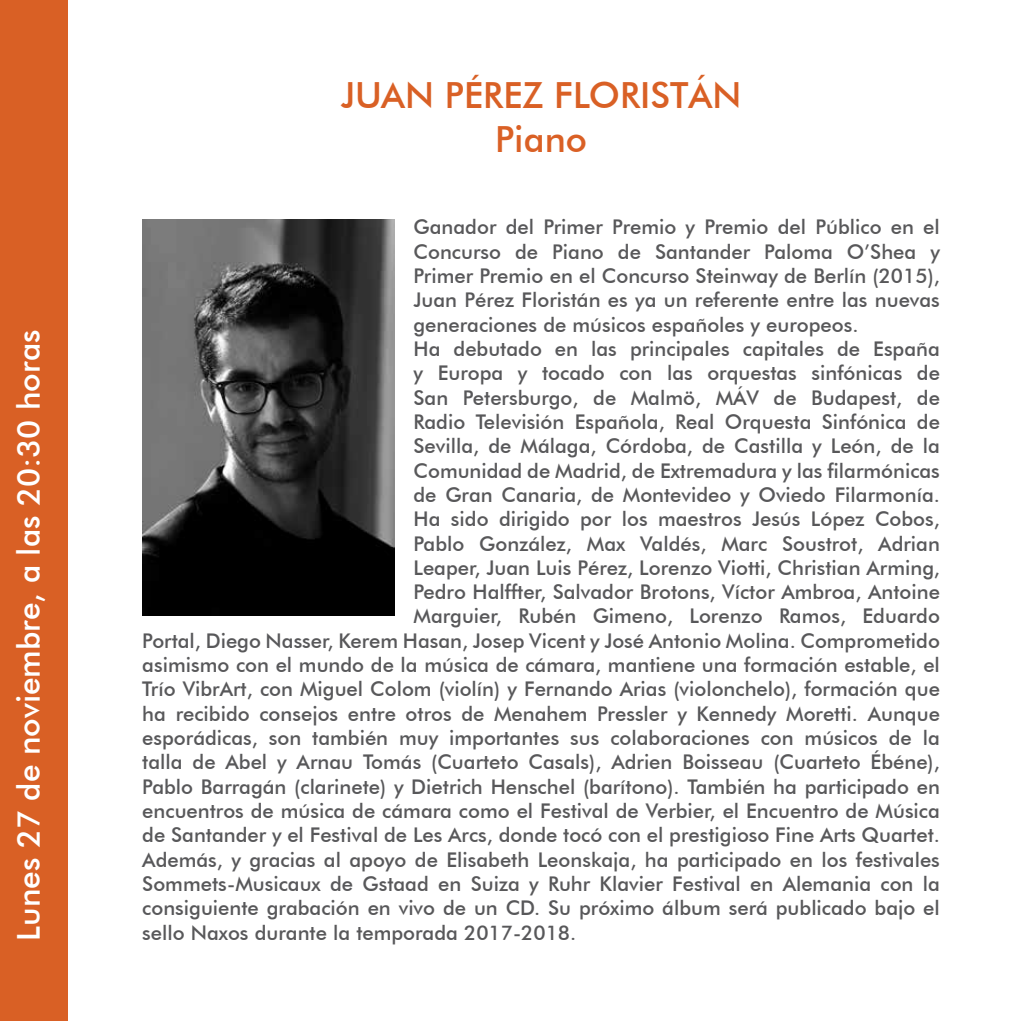
<style>
.page{position:relative;width:1021px;height:1021px;background:#fff}
.page>*{position:absolute;margin:0;border:0;box-sizing:border-box;transform-origin:0 0}
.t1{font:500 36px "Futura BT";color:#d96025}
.t2{font:500 36px "Futura BT";color:#da6025}
.t3{font:500 31.5px "Futura BT";color:#fff}
.t4{font:500 20.25px "Futura BT";color:#58585a}
</style>
<div class="page">
<div style="left:0;top:0;width:67px;height:1020px;background:#d96025"></div>
<img style="left:142px;top:219px;width:252px;height:396px">
<h2 class="t3" style="left:10px;top:940px;width:612px;rotate:-90deg">Lunes 27 de noviembre, a las 20:30 horas</h2>
<h1 class="t1" style="left:341px;top:74px;width:402px">JUAN PÉREZ FLORISTÁN</h1>
<h1 class="t2" style="left:495px;top:117px;width:93px">Piano</h1>
<p class="t4" style="left:413px;top:215px;width:528px">Ganador del Primer Premio y Premio del Público en el</p>
<p class="t4" style="left:413px;top:239px;width:528px">Concurso de Piano de Santander Paloma O’Shea y</p>
<p class="t4" style="left:413px;top:263px;width:528px">Primer Premio en el Concurso Steinway de Berlín (2015),</p>
<p class="t4" style="left:413px;top:288px;width:528px">Juan Pérez Floristán es ya un referente entre las nuevas</p>
<p class="t4" style="left:413px;top:312px;width:446px">generaciones de músicos españoles y europeos.</p>
<p class="t4" style="left:413px;top:336px;width:528px">Ha debutado en las principales capitales de España</p>
<p class="t4" style="left:413px;top:361px;width:528px">y Europa y tocado con las orquestas sinfónicas de</p>
<p class="t4" style="left:413px;top:385px;width:528px">San Petersburgo, de Malmö, MÁV de Budapest, de</p>
<p class="t4" style="left:413px;top:409px;width:528px">Radio Televisión Española, Real Orquesta Sinfónica de</p>
<p class="t4" style="left:413px;top:434px;width:528px">Sevilla, de Málaga, Córdoba, de Castilla y León, de la</p>
<p class="t4" style="left:413px;top:458px;width:528px">Comunidad de Madrid, de Extremadura y las filarmónicas</p>
<p class="t4" style="left:413px;top:482px;width:528px">de Gran Canaria, de Montevideo y Oviedo Filarmonía.</p>
<p class="t4" style="left:413px;top:506px;width:528px">Ha sido dirigido por los maestros Jesús López Cobos,</p>
<p class="t4" style="left:413px;top:531px;width:528px">Pablo González, Max Valdés, Marc Soustrot, Adrian</p>
<p class="t4" style="left:413px;top:555px;width:528px">Leaper, Juan Luis Pérez, Lorenzo Viotti, Christian Arming,</p>
<p class="t4" style="left:413px;top:579px;width:528px">Pedro Halffter, Salvador Brotons, Víctor Ambroa, Antoine</p>
<p class="t4" style="left:413px;top:604px;width:528px">Marguier, Rubén Gimeno, Lorenzo Ramos, Eduardo</p>
<p class="t4" style="left:142px;top:628px;width:799px">Portal, Diego Nasser, Kerem Hasan, Josep Vicent y José Antonio Molina. Comprometido</p>
<p class="t4" style="left:142px;top:652px;width:799px">asimismo con el mundo de la música de cámara, mantiene una formación estable, el</p>
<p class="t4" style="left:142px;top:677px;width:799px">Trío VibrArt, con Miguel Colom (violín) y Fernando Arias (violonchelo), formación que</p>
<p class="t4" style="left:142px;top:701px;width:799px">ha recibido consejos entre otros de Menahem Pressler y Kennedy Moretti. Aunque</p>
<p class="t4" style="left:142px;top:725px;width:799px">esporádicas, son también muy importantes sus colaboraciones con músicos de la</p>
<p class="t4" style="left:142px;top:749px;width:799px">talla de Abel y Arnau Tomás (Cuarteto Casals), Adrien Boisseau (Cuarteto Ébéne),</p>
<p class="t4" style="left:142px;top:774px;width:799px">Pablo Barragán (clarinete) y Dietrich Henschel (barítono). También ha participado en</p>
<p class="t4" style="left:142px;top:798px;width:799px">encuentros de música de cámara como el Festival de Verbier, el Encuentro de Música</p>
<p class="t4" style="left:142px;top:822px;width:799px">de Santander y el Festival de Les Arcs, donde tocó con el prestigioso Fine Arts Quartet.</p>
<p class="t4" style="left:142px;top:847px;width:799px">Además, y gracias al apoyo de Elisabeth Leonskaja, ha participado en los festivales</p>
<p class="t4" style="left:142px;top:871px;width:799px">Sommets-Musicaux de Gstaad en Suiza y Ruhr Klavier Festival en Alemania con la</p>
<p class="t4" style="left:142px;top:895px;width:799px">consiguiente grabación en vivo de un CD. Su próximo álbum será publicado bajo el</p>
<p class="t4" style="left:142px;top:920px;width:435px">sello Naxos durante la temporada 2017-2018.</p>
</div>
